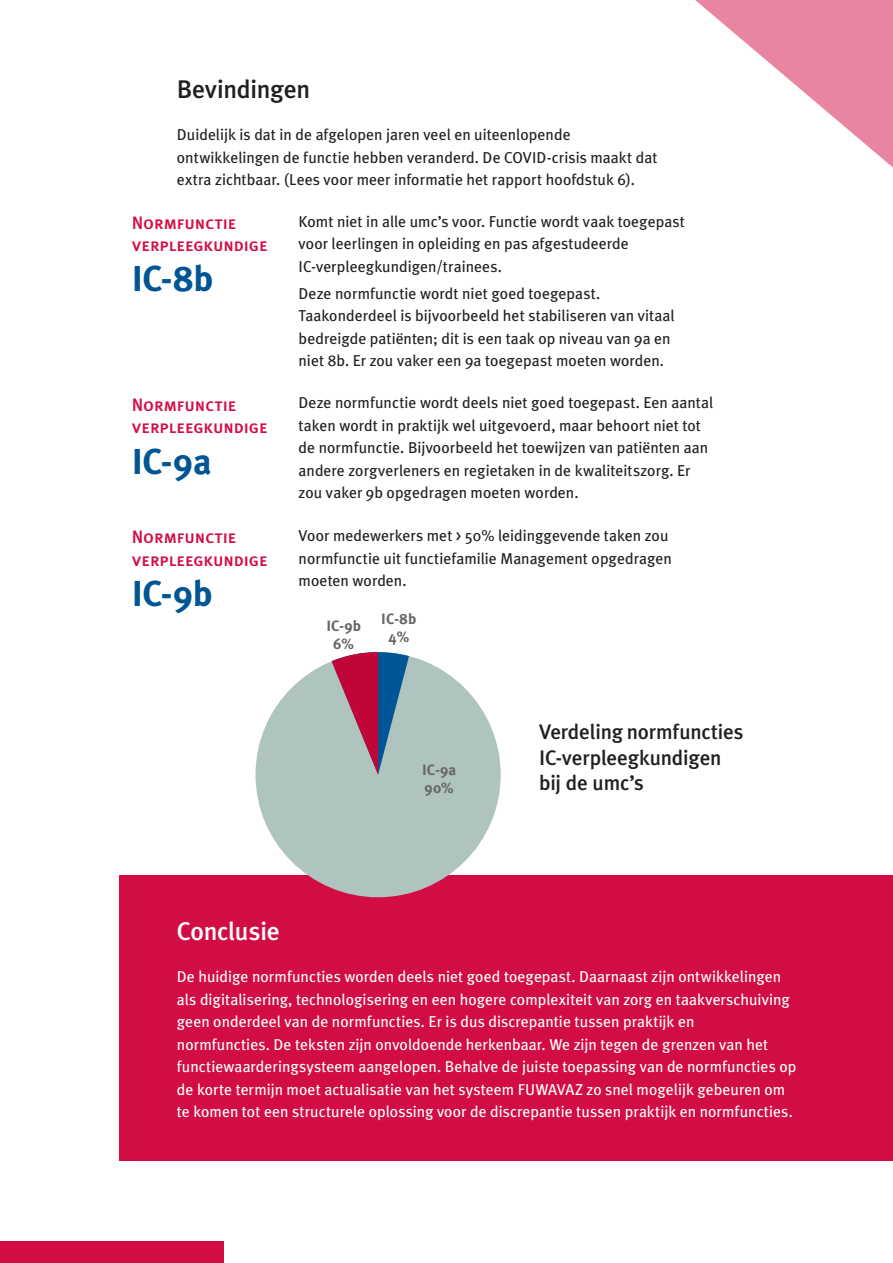
<style>
.page{position:relative;width:893px;height:1263px;background:#fff}
.page>*{position:absolute;margin:0;border:0;box-sizing:border-box;transform-origin:0 0}
.t1{font:700 36px "Meta Plus";letter-spacing:-.015em;color:#005595}
.t2{font:500 25.5px "Meta Plus";letter-spacing:-.01em;color:#231f20}
.t3{font:500 25.5px "Meta Plus";letter-spacing:-.01em;color:#fff}
.t4{font:500 21px/25.2px "Meta Plus";letter-spacing:-.01em;color:#231f20}
.t5{font:18px/22.5px "Meta Plus Medium Caps";letter-spacing:-.005em;color:#d20d44}
.t6{font:15.75px/22.5px "Meta Plus";color:#231f20}
.t7{font:15.75px/22.5px "Meta Plus";color:#fff}
.t8{font:700 15px/18px "Meta Plus";color:#676767;text-align:center}
.s1{font-family:"Meta Plus Book Caps"}
</style>
<div class="page">
<div style="left:119px;top:875px;width:774px;height:286px;background:#d20d44"></div>
<svg style="left:695px;top:0;width:198px;height:168px"></svg>
<div style="left:0;top:1242px;width:223px;height:21px;background:#d20d44"></div>
<div style="left:256px;top:652px;width:245px;height:245px;background:#afc3bf;border-radius:50%"></div>
<svg style="left:332px;top:652px;width:77px;height:123px"></svg>
<p class="t2" style="left:177px;top:74px;width:135px">Bevindingen</p>
<p class="t6" style="left:177px;top:123px;width:482px">Duidelijk is dat in de afgelopen jaren veel en uiteenlopende ontwikkelingen de functie hebben veranderd. De COVID-crisis maakt dat extra zichtbaar. (Lees voor meer informatie het rapport hoofdstuk 6).</p>
<p class="t5" style="left:132px;top:211px;width:137px">Normfunctie verpleegkundige</p>
<p class="t1" style="left:132px;top:258px;width:83px">IC-8b</p>
<p class="t5" style="left:132px;top:393px;width:137px">Normfunctie verpleegkundige</p>
<p class="t1" style="left:132px;top:440px;width:81px">IC-9a</p>
<p class="t5" style="left:132px;top:525px;width:137px">Normfunctie verpleegkundige</p>
<p class="t1" style="left:132px;top:573px;width:82px">IC-9b</p>
<p class="t6" style="left:299px;top:210px;width:388px">Komt niet in alle umc’s voor. Functie wordt vaak toegepast voor leerlingen in opleiding en pas afgestudeerde<br>IC-verpleegkundigen/trainees.</p>
<p class="t6" style="left:299px;top:282px;width:377px">Deze normfunctie wordt niet goed toegepast.<br>Taakonderdeel is bijvoorbeeld het stabiliseren van vitaal bedreigde patiënten; dit is een taak op niveau van 9a en niet 8b. Er zou vaker een 9a toegepast moeten worden.</p>
<p class="t6" style="left:299px;top:391px;width:416px">Deze normfunctie wordt deels niet goed toegepast. Een aantal taken wordt in praktijk wel uitgevoerd, maar behoort niet tot de normfunctie. Bijvoorbeeld het toewijzen van patiënten aan andere zorgverleners en regietaken in de kwaliteitszorg. Er zou vaker 9b opgedragen moeten worden.</p>
<p class="t6" style="left:299px;top:525px;width:375px">Voor medewerkers met <span class="s1">&gt;</span> 50% leidinggevende taken zou normfunctie uit functiefamilie Management opgedragen moeten worden.</p>
<p class="t8" style="left:326px;top:616px;width:36px">IC-9b<br>6%</p>
<p class="t8" style="left:381px;top:609px;width:37px">IC-8b<br>4%</p>
<p class="t8" style="left:422px;top:760px;width:36px;text-align:left">IC-9a<br>90%</p>
<p class="t4" style="left:539px;top:719px;width:206px">Verdeling normfuncties<br>IC-verpleegkundigen bij de umc’s</p>
<p class="t3" style="left:177px;top:916px;width:104px">Conclusie</p>
<p class="t7" style="left:177px;top:965px;width:621px">De huidige normfuncties worden deels niet goed toegepast. Daarnaast zijn ontwikkelingen als digitalisering, technologisering en een hogere complexiteit van zorg en taakverschuiving geen onderdeel van de normfuncties. Er is dus discrepantie tussen praktijk en<br>normfuncties. De teksten zijn onvoldoende herkenbaar. We zijn tegen de grenzen van het functiewaarderingsysteem aangelopen. Behalve de juiste toepassing van de normfuncties op de korte termijn moet actualisatie van het systeem FUWAVAZ zo snel mogelijk gebeuren om te komen tot een structurele oplossing voor de discrepantie tussen praktijk en normfuncties.</p>
</div>
